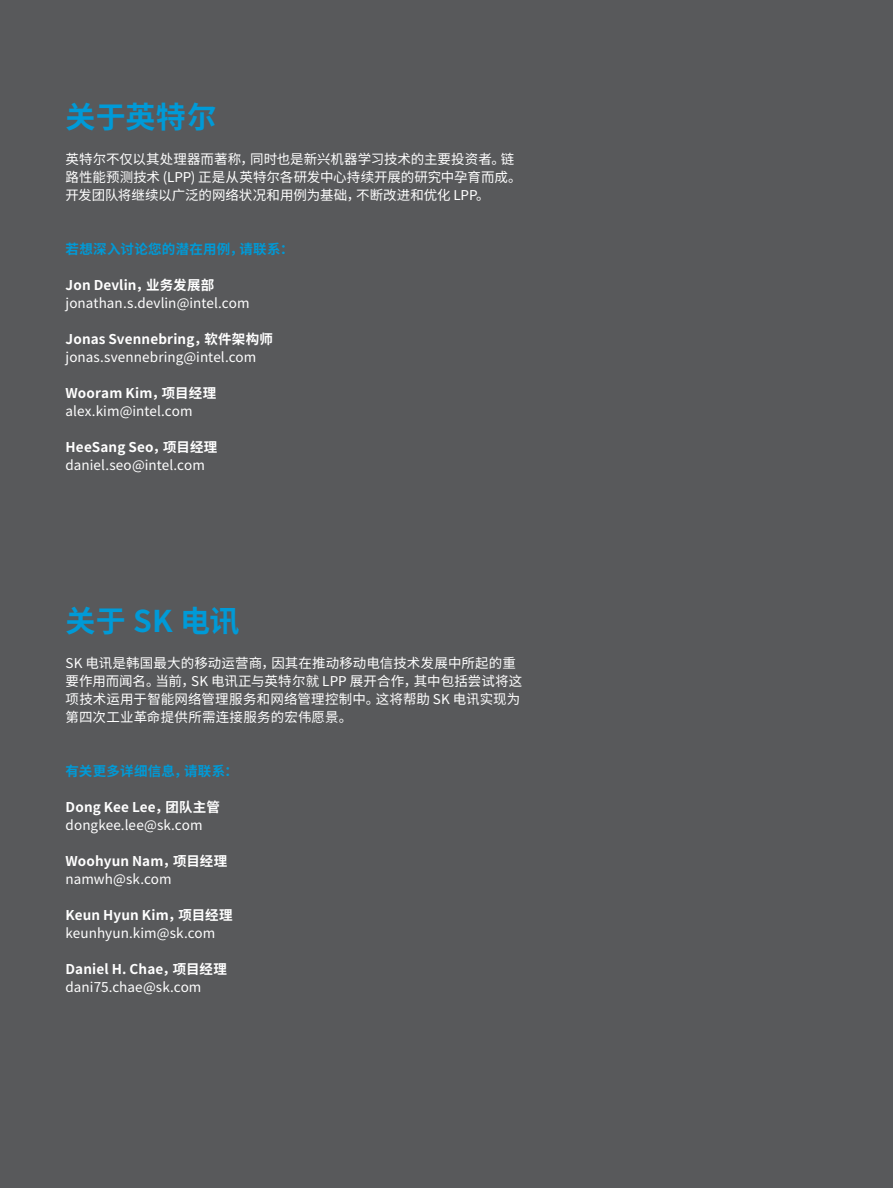
<style>
.page{position:relative;width:893px;height:1188px;background:#58595b}
.page>*{position:absolute;margin:0;border:0;box-sizing:border-box;transform-origin:0 0}
.Inside_covers_title{font:700 30px "Noto Sans SC";letter-spacing:.005em;color:#009ad7}
.Inside_covers_author{font:13.5px/18px "Noto Sans SC";letter-spacing:.005em;color:#fff}
.Inside_covers_copy{font:13.5px/18px "Noto Sans SC";letter-spacing:.005em;color:#fff}
.Inside_covers_copy-2{font:700 13.5px "Noto Sans SC";letter-spacing:.025em;color:#009ad7}
.Inside_covers_author-2{font:700 13.5px/18px "Noto Sans SC";letter-spacing:.01em;color:#fff}
.s1{font-weight:700}
.s2{font-weight:400}
</style>
<div class="page">
<p class="Inside_covers_title" style="left:66px;top:100px;width:153px">关于英特尔</p>
<p class="Inside_covers_copy" style="left:66px;top:150px;width:458px">英特尔不仅以其处理器而著称，同时也是新兴机器学习技术的主要投资者。链路性能预测技术 (LPP) 正是从英特尔各研发中心持续开展的研究中孕育而成。开发团队将继续以广泛的网络状况和用例为基础，不断改进和优化 LPP。</p>
<p class="Inside_covers_copy-2" style="left:66px;top:241px;width:230px">若想深入讨论您的潜在用例，请联系：</p>
<p class="Inside_covers_author" style="left:66px;top:276px;width:185px"><span class="s1">Jon Devlin，业务发展部</span>jonathan.s.devlin@intel.com</p>
<p class="Inside_covers_author" style="left:66px;top:330px;width:209px"><span class="s1">Jonas Svennebring，软件架构师</span>jonas.svennebring@intel.com</p>
<p class="Inside_covers_author" style="left:66px;top:384px;width:152px"><span class="s1">Wooram Kim，项目经理</span>alex.kim@intel.com</p>
<p class="Inside_covers_author" style="left:66px;top:438px;width:153px"><span class="s1">HeeSang Seo，项目经理</span>daniel.seo@intel.com</p>
<p class="Inside_covers_title" style="left:66px;top:604px;width:176px">关于 SK 电讯</p>
<p class="Inside_covers_copy" style="left:66px;top:654px;width:458px">SK 电讯是韩国最大的移动运营商，因其在推动移动电信技术发展中所起的重要作用而闻名。当前，SK 电讯正与英特尔就 LPP 展开合作，其中包括尝试将这项技术运用于智能网络管理服务和网络管理控制中。这将帮助 SK 电讯实现为第四次工业革命提供所需连接服务的宏伟愿景。</p>
<p class="Inside_covers_copy-2" style="left:66px;top:763px;width:174px">有关更多详细信息，请联系：</p>
<p class="Inside_covers_author" style="left:66px;top:798px;width:156px"><span class="s1">Dong Kee Lee，团队主管</span>dongkee.lee@sk.com</p>
<p class="Inside_covers_author-2" style="left:66px;top:852px;width:163px">Woohyun Nam，项目经理<span class="s2">namwh@sk.com</span></p>
<p class="Inside_covers_author" style="left:66px;top:906px;width:169px"><span class="s1">Keun Hyun Kim，项目经理</span>keunhyun.kim@sk.com</p>
<p class="Inside_covers_author" style="left:66px;top:960px;width:163px"><span class="s1">Daniel H. Chae，项目经理</span>dani75.chae@sk.com</p>
</div>
